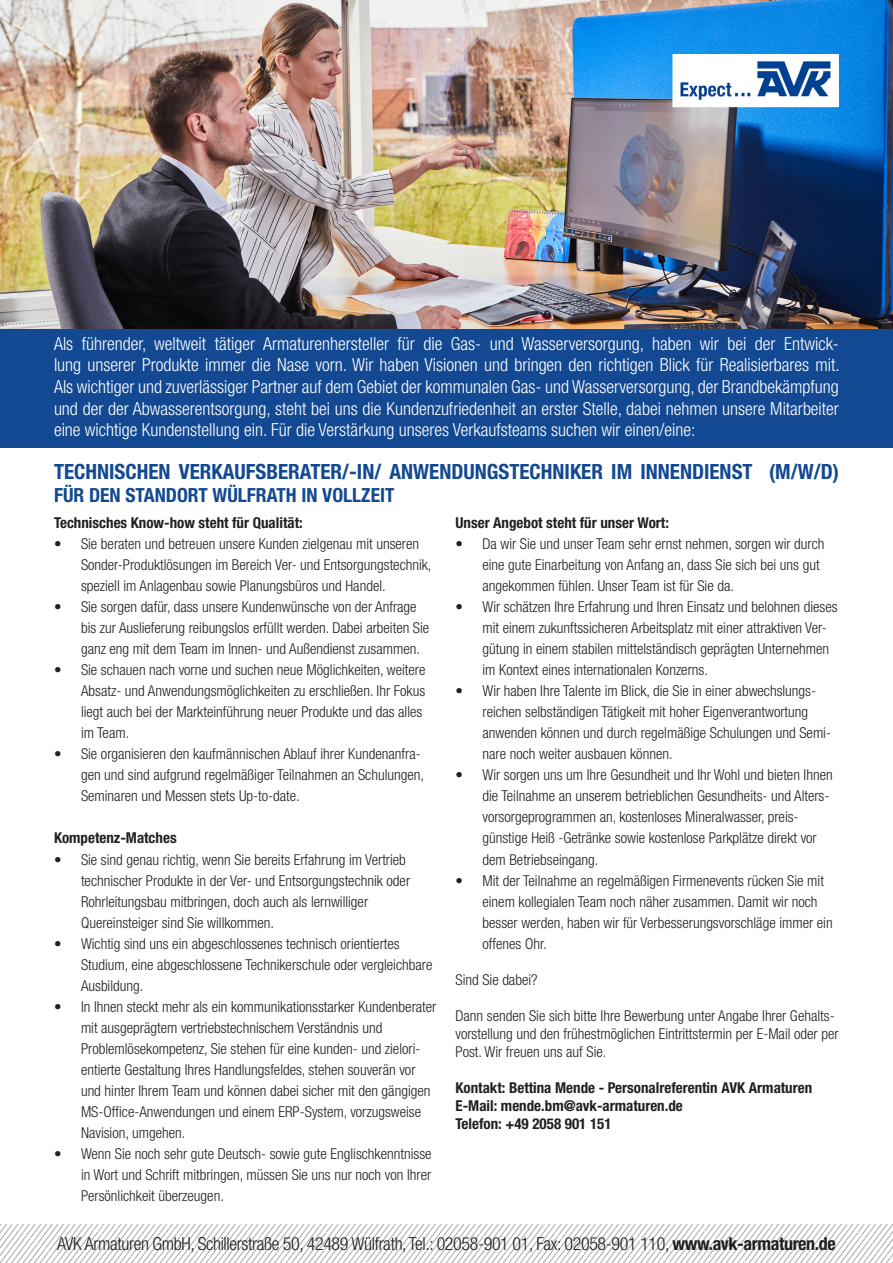
<style>
.page{position:relative;width:893px;height:1263px;background:#fff}
.page>*{position:absolute;margin:0;border:0;box-sizing:border-box;transform-origin:0 0}
.t1{font:700 condensed 21px "Helvetica Neue LT Pro";color:#124992}
.t2{font:700 condensed 19.5px "Helvetica Neue LT Pro";color:#124992}
.t3{font:300 condensed 18px/21.6px "Helvetica Neue LT Pro";color:#fff;text-align:justify}
.t4{font:300 condensed 18px "Helvetica Neue LT Pro";letter-spacing:-.02em;color:#231f20}
.t5{font:300 condensed 15px/21px "Helvetica Neue LT Pro";color:#231f20}
.t6{font:700 condensed 15px/18px "Helvetica Neue LT Pro";color:#231f20}
.s1{font-weight:700}
</style>
<div class="page">
<svg style="left:0;top:1225px;width:893px;height:38px"></svg>
<div style="left:0;top:326px;width:893px;height:122px;background:#124992"></div>
<img style="left:0;top:0;width:893px;height:328px">
<img style="left:676px;top:58px;width:159px;height:45px">
<p class="t3" style="left:54px;top:333px;width:787px">Als führender, weltweit tätiger Armaturenhersteller für die Gas- und Wasserversorgung, haben wir bei der Entwick&shy;lung unserer Produkte immer die Nase vorn. Wir haben Visionen und bringen den richtigen Blick für Realisierbares mit.<br>Als wichtiger und zuverlässiger Partner auf dem Gebiet der kommunalen Gas- und Wasserversorgung, der Brandbekämpfung und der der Abwasserentsorgung, steht bei uns die Kundenzufriedenheit an erster Stelle, dabei nehmen unsere Mitarbeiter eine wichtige Kundenstellung ein. Für die Verstärkung unseres Verkaufsteams suchen wir einen/eine:</p>
<p class="t1" style="left:54px;top:459px;width:786px">TECHNISCHEN VERKAUFSBERATER/-IN/ ANWENDUNGSTECHNIKER IM INNENDIENST (M/W/D)</p>
<p class="t2" style="left:54px;top:484px;width:342px">FÜR DEN STANDORT WÜLFRATH IN VOLLZEIT</p>
<p class="t6" style="left:54px;top:514px;width:250px">Technisches Know-how steht für Qualität:</p>
<p class="t5" style="left:81px;top:533px;width:352px;text-indent:-27px">• Sie beraten und betreuen unsere Kunden zielgenau mit unseren<br>Sonder-Produktlösungen im Bereich Ver- und Entsorgungstechnik, speziell im Anlagenbau sowie Planungsbüros und Handel.</p>
<p class="t5" style="left:81px;top:596px;width:350px;text-indent:-27px">• Sie sorgen dafür, dass unsere Kundenwünsche von der Anfrage bis zur Auslieferung reibungslos erfüllt werden. Dabei arbeiten Sie ganz eng mit dem Team im Innen- und Außendienst zusammen.</p>
<p class="t5" style="left:81px;top:659px;width:346px;text-indent:-27px">• Sie schauen nach vorne und suchen neue Möglichkeiten, weitere Absatz- und Anwendungsmöglichkeiten zu erschließen. Ihr Fokus liegt auch bei der Markteinführung neuer Produkte und das alles im Team.</p>
<p class="t5" style="left:81px;top:743px;width:345px;text-indent:-27px">• Sie organisieren den kaufmännischen Ablauf ihrer Kundenanfra&shy;gen und sind aufgrund regelmäßiger Teilnahmen an Schulungen,<br>Seminaren und Messen stets Up-to-date.</p>
<p class="t6" style="left:54px;top:829px;width:124px">Kompetenz-Matches</p>
<p class="t5" style="left:81px;top:848px;width:331px;text-indent:-27px">• Sie sind genau richtig, wenn Sie bereits Erfahrung im Vertrieb technischer Produkte in der Ver- und Entsorgungstechnik oder Rohrleitungsbau mitbringen, doch auch als lernwilliger Quereinsteiger sind Sie willkommen.</p>
<p class="t5" style="left:81px;top:932px;width:353px;text-indent:-27px">• Wichtig sind uns ein abgeschlossenes technisch orientiertes<br>Studium, eine abgeschlossene Technikerschule oder vergleichbare<br>Ausbildung.</p>
<p class="t5" style="left:81px;top:995px;width:357px;text-indent:-27px">• In Ihnen steckt mehr als ein kommunikationsstarker Kundenberater mit ausgeprägtem vertriebstechnischem Verständnis und Problemlösekompetenz, Sie stehen für eine kunden- und zielori&shy;entierte Gestaltung Ihres Handlungsfeldes, stehen souverän vor und hinter Ihrem Team und können dabei sicher mit den gängigen MS-Office-Anwendungen und einem ERP-System, vorzugsweise Navision, umgehen.</p>
<p class="t5" style="left:81px;top:1142px;width:352px;text-align:justify;text-indent:-27px">• Wenn Sie noch sehr gute Deutsch- sowie gute Englischkenntnisse in Wort und Schrift mitbringen, müssen Sie uns nur noch von Ihrer Persönlichkeit überzeugen.</p>
<p class="t6" style="left:455px;top:514px;width:215px">Unser Angebot steht für unser Wort:</p>
<p class="t5" style="left:482px;top:533px;width:343px;text-indent:-27px">• Da wir Sie und unser Team sehr ernst nehmen, sorgen wir durch eine gute Einarbeitung von Anfang an, dass Sie sich bei uns gut angekommen fühlen. Unser Team ist für Sie da.</p>
<p class="t5" style="left:482px;top:596px;width:357px;text-indent:-27px">• Wir schätzen Ihre Erfahrung und Ihren Einsatz und belohnen dieses mit einem zukunftssicheren Arbeitsplatz mit einer attraktiven Ver&shy;gütung in einem stabilen mittelständisch geprägten Unternehmen im Kontext eines internationalen Konzerns.</p>
<p class="t5" style="left:482px;top:680px;width:350px;text-indent:-27px">• Wir haben Ihre Talente im Blick, die Sie in einer abwechslungs&shy;reichen selbständigen Tätigkeit mit hoher Eigenverantwortung anwenden können und durch regelmäßige Schulungen und Semi&shy;nare noch weiter ausbauen können.</p>
<p class="t5" style="left:482px;top:764px;width:352px;text-indent:-27px">• Wir sorgen uns um Ihre Gesundheit und Ihr Wohl und bieten Ihnen die Teilnahme an unserem betrieblichen Gesundheits- und Alters&shy;vorsorgeprogrammen an, kostenloses Mineralwasser, preis&shy;günstige Heiß -Getränke sowie kostenlose Parkplätze direkt vor dem Betriebseingang.</p>
<p class="t5" style="left:482px;top:869px;width:352px;text-indent:-27px">• Mit der Teilnahme an regelmäßigen Firmenevents rücken Sie mit einem kollegialen Team noch näher zusammen. Damit wir noch besser werden, haben wir für Verbesserungsvorschläge immer ein offenes Ohr.</p>
<p class="t5" style="left:455px;top:968px;width:84px">Sind Sie dabei?</p>
<p class="t5" style="left:455px;top:1006px;width:385px;line-height:18px">Dann senden Sie sich bitte Ihre Bewerbung unter Angabe Ihrer Gehalts&shy;vorstellung und den frühestmöglichen Eintrittstermin per E-Mail oder per<br>Post. Wir freuen uns auf Sie.</p>
<p class="t6" style="left:455px;top:1078px;width:358px">Kontakt: Bettina Mende - Personalreferentin AVK Armaturen</p>
<p class="t6" style="left:455px;top:1096px;width:229px">E-Mail: mende.bm@avk-armaturen.de<br>Telefon: +49 2058 901 151</p>
<p class="t4" style="left:57px;top:1233px;width:780px">AVK Armaturen GmbH, Schillerstraße 50, 42489 Wülfrath, Tel.: 02058-901 01, Fax: 02058-901 110, <span class="s1">www.avk-armaturen.de</span></p>
</div>
